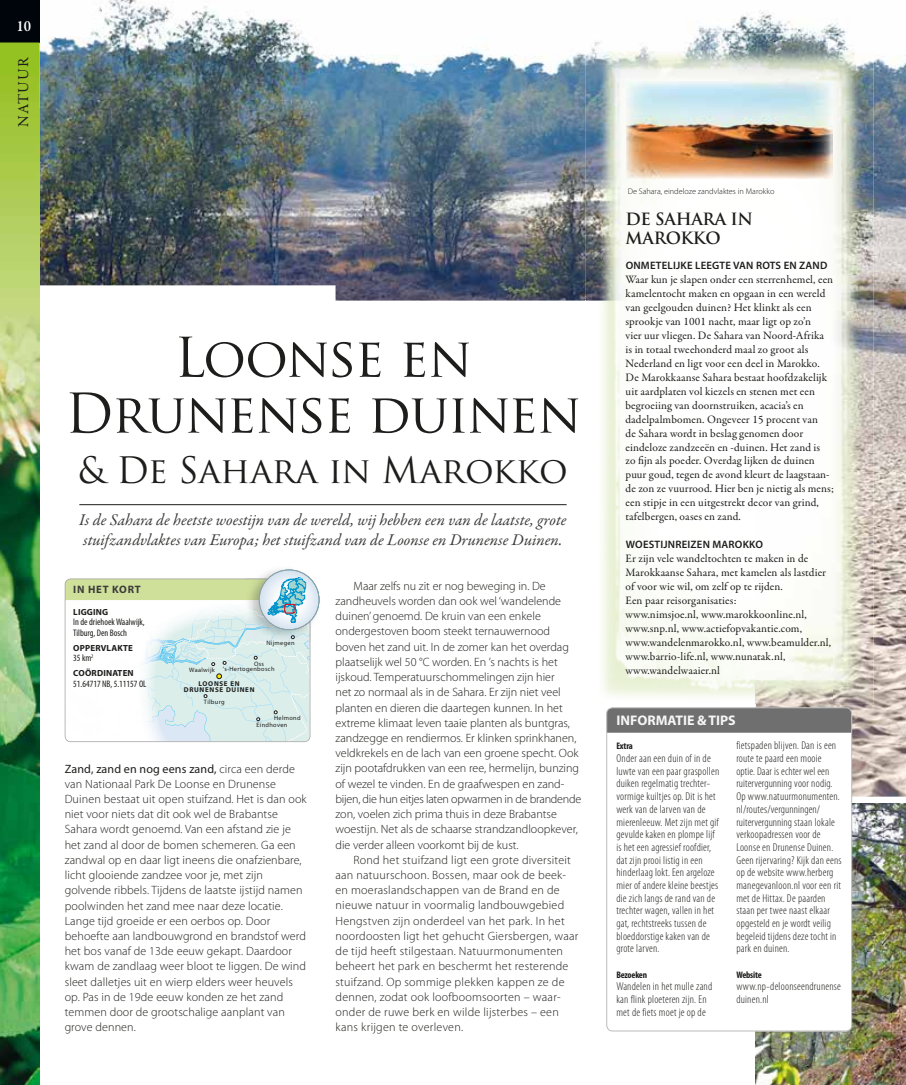
<style>
.page{position:relative;width:906px;height:1085px;background:#fff}
.page>*{position:absolute;margin:0;border:0;box-sizing:border-box;transform-origin:0 0}
.t1{font:53.25px/55.8px "Trajan Pro";letter-spacing:-.02em;color:#1d1d1b;text-align:center}
.t2{font:35.55px "Trajan Pro";letter-spacing:-.01em;color:#1d1d1b}
.t3{font:italic 16.5px/20.2px "Garamond Premr Pro";letter-spacing:-.005em;color:#3c3c3b}
.t4{font:700 16.5px/19px "Trajan Pro";letter-spacing:-.02em;color:#1d1d1b}
.t5{font:600 15.9px "Garamond Premr Pro";color:#fff;scale:.93 1}
.t6{font:15.15px "Garamond Premr Pro";letter-spacing:.09em;color:#1d1d1b}
.t7{font:700 13.95px "Myriad Pro";color:#f6f6f6}
.t8{font:300 12px/15.1px "Myriad Pro";letter-spacing:.01em;color:#1d1d1b}
.t9{font:11.4px/14px "Garamond Premr Pro";letter-spacing:.01em;color:#1d1d1b}
.t10{font:300 condensed 11.4px/12.8px "Myriad Pro";letter-spacing:.02em;color:#1d1d1b}
.t11{font:600 10.8px "Myriad Pro";letter-spacing:.02em;color:#1d1d1b}
.t12{font:700 10.8px "Myriad Pro";letter-spacing:.07em;color:#3c3c3b}
.t13{font:condensed 9.45px/10.8px "Myriad Pro";color:#1d1d1b}
.t14{font:700 condensed 9.45px "Myriad Pro";letter-spacing:-.02em;color:#1d1d1b}
.t15{font:700 8.85px "Myriad Pro";letter-spacing:.02em;color:#1d1d1b}
.t16{font:300 8.25px "Myriad Pro";color:#1d1d1b}
.t17{font:700 6.9px/6.3px "Myriad";letter-spacing:.1em;color:#1d1d1b;text-align:center}
.t18{font:6.3px "Myriad";letter-spacing:.05em;color:#1d1d1b}
.s1{font-weight:400}
</style>
<div class="page">
<img style="left:40px;top:0;width:866px;height:762px">
<img style="left:756px;top:836px;width:150px;height:248px">
<svg style="left:852px;top:762px;width:54px;height:74px;background:#b3aeac"></svg>
<div style="left:607px;top:707px;width:244px;height:324px;background:#fff;border-radius:6px"></div>
<div style="left:607px;top:707px;width:244px;height:25px;background:#706f6f"></div>
<div style="left:606px;top:707px;width:246px;height:324px;border:1px solid #bcbcbc;border-radius:6px"></div>
<img style="left:586px;top:300px;width:246px;height:403px">
<img style="left:586px;top:34px;width:287px;height:88px">
<img style="left:586px;top:122px;width:40px;height:178px">
<img style="left:832px;top:122px;width:41px;height:581px">
<img style="left:626px;top:179px;width:206px;height:123px">
<img style="left:626px;top:81px;width:206px;height:98px">
<hr style="left:79px;top:504px;width:487px;height:1px;background:#1d1d1b">
<img style="left:245px;top:565px;width:76px;height:76px">
<svg style="left:65px;top:569px;width:254px;height:172px"></svg>
<div style="left:0;top:0;width:40px;height:42px;background:#00040b"></div>
<img style="left:0;top:42px;width:40px;height:66px">
<img style="left:0;top:108px;width:40px;height:976px">
<h3 class="t5" style="left:16px;top:16px;width:17px">10</h3>
<p class="t6" style="left:14px;top:127px;width:71px;rotate:-90deg">NATUUR</p>
<h1 class="t1" style="left:65px;top:329px;width:518px">Loonse en<br>Drunense duinen</h1>
<h2 class="t2" style="left:78px;top:447px;width:491px">&amp; De Sahara in Marokko</h2>
<h3 class="t3" style="left:79px;top:510px;width:489px">Is de Sahara de heetste woestijn van de wereld, wij hebben een van de laatste, grote stuifzandvlaktes van Europa; het stuifzand van de Loonse en Drunense Duinen.</h3>
<p class="t12" style="left:73px;top:583px;width:69px">IN HET KORT</p>
<p class="t15" style="left:73px;top:606px;width:36px">LIGGING</p>
<p class="t13" style="left:73px;top:617px;width:73px">In de driehoek Waalwijk,<br>Tilburg, Den Bosch</p>
<p class="t15" style="left:73px;top:642px;width:61px">OPPERVLAKTE</p>
<p class="t13" style="left:73px;top:653px;width:22px">35 km<sup>2</sup></p>
<p class="t15" style="left:73px;top:667px;width:62px">COÖRDINATEN</p>
<p class="t13" style="left:73px;top:678px;width:75px">51.64717 NB, 5.11157 OL</p>
<p class="t18" style="left:266px;top:640px;width:30px">Nijmegen</p>
<p class="t18" style="left:254px;top:660px;width:12px">Oss</p>
<p class="t18" style="left:189px;top:667px;width:27px">Waalwijk</p>
<p class="t18" style="left:223px;top:665px;width:53px">‘s-Hertogenbosch</p>
<p class="t17" style="left:184px;top:680px;width:72px">LOONSE EN<br>DRUNENSE DUINEN</p>
<p class="t18" style="left:204px;top:698px;width:22px">Tilburg</p>
<p class="t18" style="left:274px;top:715px;width:28px">Helmond</p>
<p class="t18" style="left:256px;top:722px;width:32px">Eindhoven</p>
<p class="t8" style="left:65px;top:761px;width:243px"><span class="s1">Zand, zand en nog eens zand,</span> circa een derde van Nationaal Park De Loonse en Drunense Duinen bestaat uit open stuifzand. Het is dan ook niet voor niets dat dit ook wel de Brabantse Sahara wordt genoemd. Van een afstand zie je het zand al door de bomen schemeren. Ga een zandwal op en daar ligt ineens die onafzienbare, licht glooiende zandzee voor je, met zijn golvende ribbels. Tijdens de laatste ijstijd namen poolwinden het zand mee naar deze locatie.<br>Lange tijd groeide er een oerbos op. Door behoefte aan landbouwgrond en brandstof werd het bos vanaf de 13de eeuw gekapt. Daardoor kwam de zandlaag weer bloot te liggen. De wind sleet dalletjes uit en wierp elders weer heuvels op. Pas in de 19de eeuw konden ze het zand temmen door de grootschalige aanplant van grove dennen.</p>
<p class="t8" style="left:335px;top:578px;width:247px;text-indent:18px">Maar zelfs nu zit er nog beweging in. De zandheuvels worden dan ook wel ‘wandelende duinen’ genoemd. De kruin van een enkele ondergestoven boom steekt ternauwernood boven het zand uit. In de zomer kan het overdag plaatselijk wel 50 °C worden. En ’s nachts is het ijskoud. Temperatuurschommelingen zijn hier<br>net zo normaal als in de Sahara. Er zijn niet veel planten en dieren die daartegen kunnen. In het extreme klimaat leven taaie planten als buntgras, zandzegge en rendiermos. Er klinken sprinkhanen, veldkrekels en de lach van een groene specht. Ook zijn pootafdrukken van een ree, hermelijn, bunzing of wezel te vinden. En de graafwespen en zand&shy;bijen, die hun eitjes laten opwarmen in de brandende zon, voelen zich prima thuis in deze Brabantse woestijn. Net als de schaarse strandzandloopkever, die verder alleen voorkomt bij de kust.</p>
<p class="t8" style="left:335px;top:852px;width:244px;text-indent:18px">Rond het stuifzand ligt een grote diversiteit aan natuurschoon. Bossen, maar ook de beek&shy;en moeraslandschappen van de Brand en de nieuwe natuur in voormalig landbouwgebied Hengstven zijn onderdeel van het park. In het noordoosten ligt het gehucht Giersbergen, waar de tijd heeft stilgestaan. Natuurmonumenten beheert het park en beschermt het resterende stuifzand. Op sommige plekken kappen ze de dennen, zodat ook loofboomsoorten – waar&shy;onder de ruwe berk en wilde lijsterbes – een kans krijgen te overleven.</p>
<p class="t16" style="left:627px;top:187px;width:148px">De Sahara, eindeloze zandvlaktes in Marokko</p>
<h3 class="t4" style="left:625px;top:210px;width:129px">DE SAHARA IN<br>MAROKKO</h3>
<p class="t11" style="left:625px;top:259px;width:203px">ONMETELIJKE LEEGTE VAN ROTS EN ZAND</p>
<p class="t9" style="left:625px;top:273px;width:210px">Waar kun je slapen onder een sterrenhemel, een kamelentocht maken en opgaan in een wereld van geelgouden duinen? Het klinkt als een sprookje van 1001 nacht, maar ligt op zo’n<br>vier uur vliegen. De Sahara van Noord-Afrika<br>is in totaal tweehonderd maal zo groot als Nederland en ligt voor een deel in Marokko.<br>De Marokkaanse Sahara bestaat hoofdzakelijk uit aardplaten vol kiezels en stenen met een begroeiing van doornstruiken, acacia’s en dadelpalmbomen. Ongeveer 15 procent van<br>de Sahara wordt in beslag genomen door eindeloze zandzeeën en -duinen. Het zand is<br>zo fijn als poeder. Overdag lijken de duinen puur goud, tegen de avond kleurt de laagstaan&shy;de zon ze vuurrood. Hier ben je nietig als mens; een stipje in een uitgestrekt decor van grind, tafelbergen, oases en zand.</p>
<p class="t11" style="left:625px;top:538px;width:139px">WOESTIJNREIZEN MAROKKO</p>
<p class="t9" style="left:625px;top:552px;width:207px">Er zijn vele wandeltochten te maken in de Marokkaanse Sahara, met kamelen als lastdier of voor wie wil, om zelf op te rijden.<br>Een paar reisorganisaties:<br>www.nimsjoe.nl, www.marokkoonline.nl, www.snp.nl, www.actiefopvakantie.com, www.wandelenmarokko.nl, www.beamulder.nl, www.barrio-life.nl, www.nunatak.nl, www.wandelwaaier.nl</p>
<p class="t7" style="left:616px;top:712px;width:121px">INFORMATIE &amp; TIPS</p>
<p class="t14" style="left:616px;top:741px;width:18px">Extra</p>
<p class="t10" style="left:616px;top:752px;width:104px">Onder aan een duin of in de luwte van een paar graspollen duiken regelmatig trechter&shy;vormige kuiltjes op. Dit is het werk van de larven van de mierenleeuw. Met zijn met gif gevulde kaken en plompe lijf is het een agressief roofdier, dat zijn prooi listig in een hinderlaag lokt. Een argeloze mier of andere kleine beestjes die zich langs de rand van de trechter wagen, vallen in het gat, rechtstreeks tussen de bloeddorstige kaken van de grote larven.</p>
<p class="t14" style="left:616px;top:969px;width:32px">Bezoeken</p>
<p class="t10" style="left:616px;top:980px;width:97px">Wandelen in het mulle zand kan flink ploeteren zijn. En met de fiets moet je op de</p>
<p class="t10" style="left:736px;top:739px;width:107px">fietspaden blijven. Dan is een route te paard een mooie optie. Daar is echter wel een ruitervergunning voor nodig.<br>Op www.natuurmonumenten. nl/routes/vergunningen/ ruitervergunning staan lokale verkoopadressen voor de<br>Loonse en Drunense Duinen.<br>Geen rijervaring? Kijk dan eens op de website www.herberg manegevanloon.nl voor een rit met de Hittax. De paarden staan per twee naast elkaar opgesteld en je wordt veilig begeleid tijdens deze tocht in park en duinen.</p>
<p class="t14" style="left:736px;top:969px;width:27px">Website</p>
<p class="t10" style="left:736px;top:980px;width:106px">www.np-deloonseendrunense duinen.nl</p>
</div>
